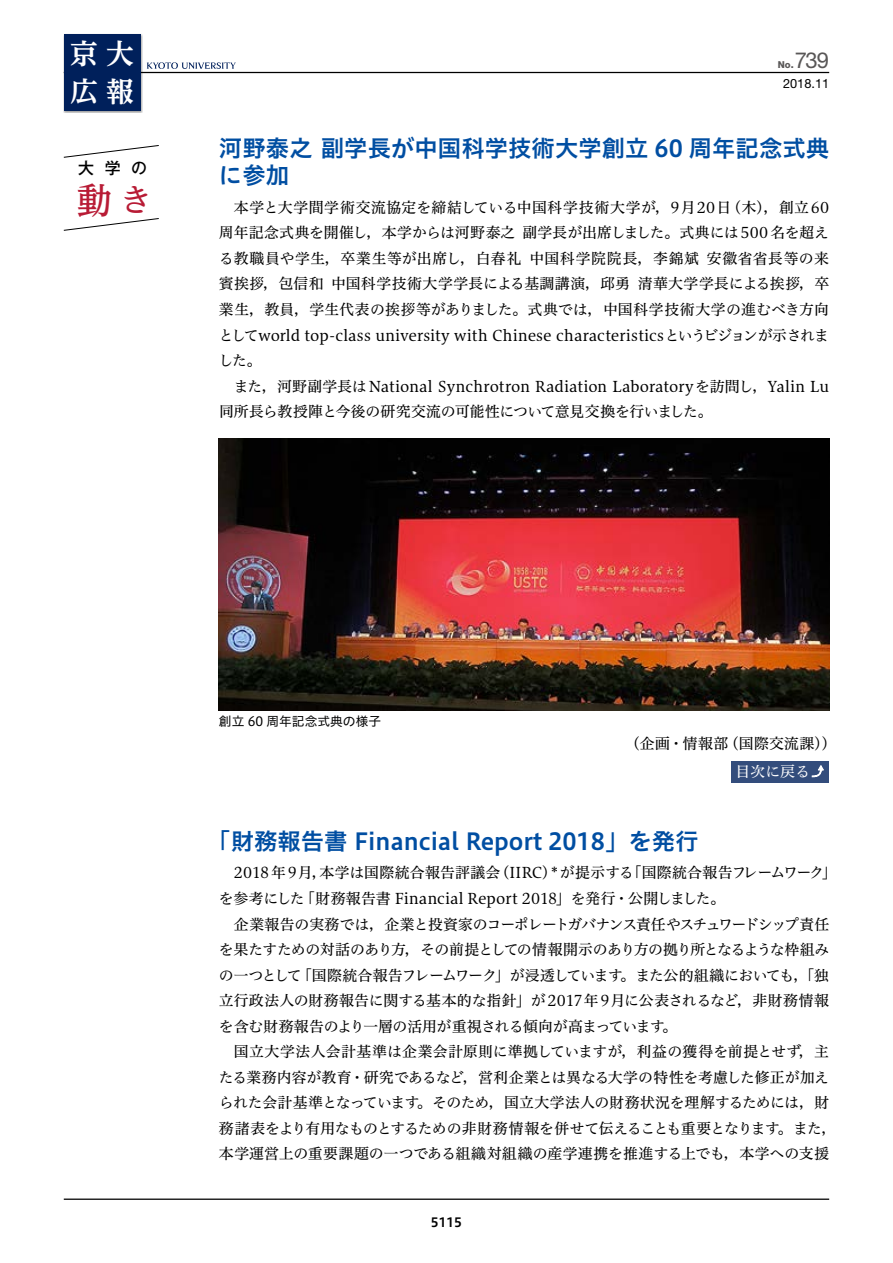
<style>
.page{position:relative;width:893px;height:1263px;background:#fff}
.page>*{position:absolute;margin:0;border:0;box-sizing:border-box;transform-origin:0 0}
.t1{font:500 36.15px "UD Reimin Pro";color:#b81b35}
.t2{font:700 27.75px/38.2px "UD Reimin Pro";color:#fff}
.t3{font:23.4px/27.6px "Hiragino UD Sans Std W6";color:#004ea2}
.t4{font:22.05px "Helvetica Neue LT Std";color:#595757}
.t5{font:500 15.9px "Gothic MB101 Pro";color:#000}
.t6{font:14.85px/25.5px "Hiragino UD Serif Std N W4";color:#000;text-align:justify}
.t7{font:14.85px/28.8px "Hiragino UD Serif Std N W4";letter-spacing:.02em;color:#000}
.t8{font:12.75px "Hiragino UD Sans Std W4";color:#000}
.t9{font:12.75px "Helvetica Neue LT Std";color:#000}
.t10{font:12.75px "Hiragino UD Sans Std W6";color:#000}
.t11{font:800 9.6px "Helvetica Neue LT Std";color:#595757}
.s1{font-size:31.95px}
.s2{color:#fff}
.s3{font-family:"Shin Go Pr 6 N";font-weight:900;color:#fff}
</style>
<div class="page">
<hr style="left:64px;top:1198px;width:765px;height:2px;background:#000">
<svg style="left:63px;top:218px;width:96px;height:13px"></svg>
<svg style="left:63px;top:145px;width:96px;height:13px"></svg>
<hr style="left:64px;top:72px;width:765px;height:1px;background:#000">
<div style="left:64px;top:33px;width:79px;height:80px;background:#000;opacity:.4"></div>
<div style="left:64px;top:34px;width:76px;height:77px;background:#00205b"></div>
<svg style="left:147px;top:62px;width:89px;height:7px"></svg>
<div style="left:731px;top:761px;width:98px;height:21px;background:#334d7c"></div>
<svg style="left:811px;top:765px;width:13px;height:13px"></svg>
<img style="left:219px;top:438px;width:610px;height:272px">
<h2 class="t2" style="left:70px;top:34px;width:65px">京大広報</h2>
<p class="t5" style="left:78px;top:155px;width:71px">大学の</p>
<h1 class="t1" style="left:77px;top:170px;width:77px">動<span class="s1">き</span></h1>
<p class="t11" style="left:778px;top:59px;width:17px">No.</p>
<h3 class="t4" style="left:795px;top:47px;width:36px">739</h3>
<p class="t9" style="left:783px;top:76px;width:48px">2018.11</p>
<h3 class="t3" style="left:219px;top:133px;width:612px">河野泰之 副学長が中国科学技術大学創立 60 周年記念式典に参加</h3>
<p class="t6" style="left:219px;top:194px;width:612px;text-indent:15px">本学と大学間学術交流協定を締結している中国科学技術大学が，9月20日（木），創立60周年記念式典を開催し，本学からは河野泰之 副学長が出席しました。式典には500 名を超える教職員や学生，卒業生等が出席し，白春礼 中国科学院院長，李錦斌 安徽省省長等の来賓挨拶，包信和 中国科学技術大学学長による基調講演，邱勇 清華大学学長による挨拶，卒業生，教員，学生代表の挨拶等がありました。式典では，中国科学技術大学の進むべき方向としてworld top-class university with Chinese characteristicsというビジョンが示されました。</p>
<p class="t6" style="left:219px;top:372px;width:612px;text-indent:15px">また，河野副学長はNational Synchrotron Radiation Laboratoryを訪問し，Yalin Lu同所長ら教授陣と今後の研究交流の可能性について意見交換を行いました。</p>
<p class="t8" style="left:219px;top:711px;width:164px">創立 60 周年記念式典の様子</p>
<p class="t7" style="left:736px;top:728px;width:103px;text-indent:-111px">（企画・情報部（国際交流課））<span class="s2">目次に戻る</span><span class="s3">⤴</span></p>
<h3 class="t3" style="left:207px;top:826px;width:493px">「財務報告書 Financial Report 2018」を発行</h3>
<p class="t6" style="left:219px;top:859px;width:619px;text-indent:15px">2018 年9月，本学は国際統合報告評議会（IIRC）*が提示する「国際統合報告フレームワーク」を参考にした「財務報告書 Financial Report 2018」を発行・公開しました。</p>
<p class="t6" style="left:219px;top:910px;width:612px;text-indent:15px">企業報告の実務では，企業と投資家のコーポレートガバナンス責任やスチュワードシップ責任を果たすための対話のあり方，その前提としての情報開示のあり方の拠り所となるような枠組みの一つとして「国際統合報告フレームワーク」が浸透しています。また公的組織においても，「独立行政法人の財務報告に関する基本的な指針」が2017年9月に公表されるなど，非財務情報を含む財務報告のより一層の活用が重視される傾向が高まっています。</p>
<p class="t6" style="left:219px;top:1038px;width:619px;text-align:center">国立大学法人会計基準は企業会計原則に準拠していますが，利益の獲得を前提とせず，主<br>たる業務内容が教育・研究であるなど，営利企業とは異なる大学の特性を考慮した修正が加えられた会計基準となっています。そのため，国立大学法人の財務状況を理解するためには，財務諸表をより有用なものとするための非財務情報を併せて伝えることも重要となります。また，本学運営上の重要課題の一つである組織対組織の産学連携を推進する上でも，本学への支援</p>
<p class="t10" style="left:431px;top:1213px;width:33px">5115</p>
</div>
